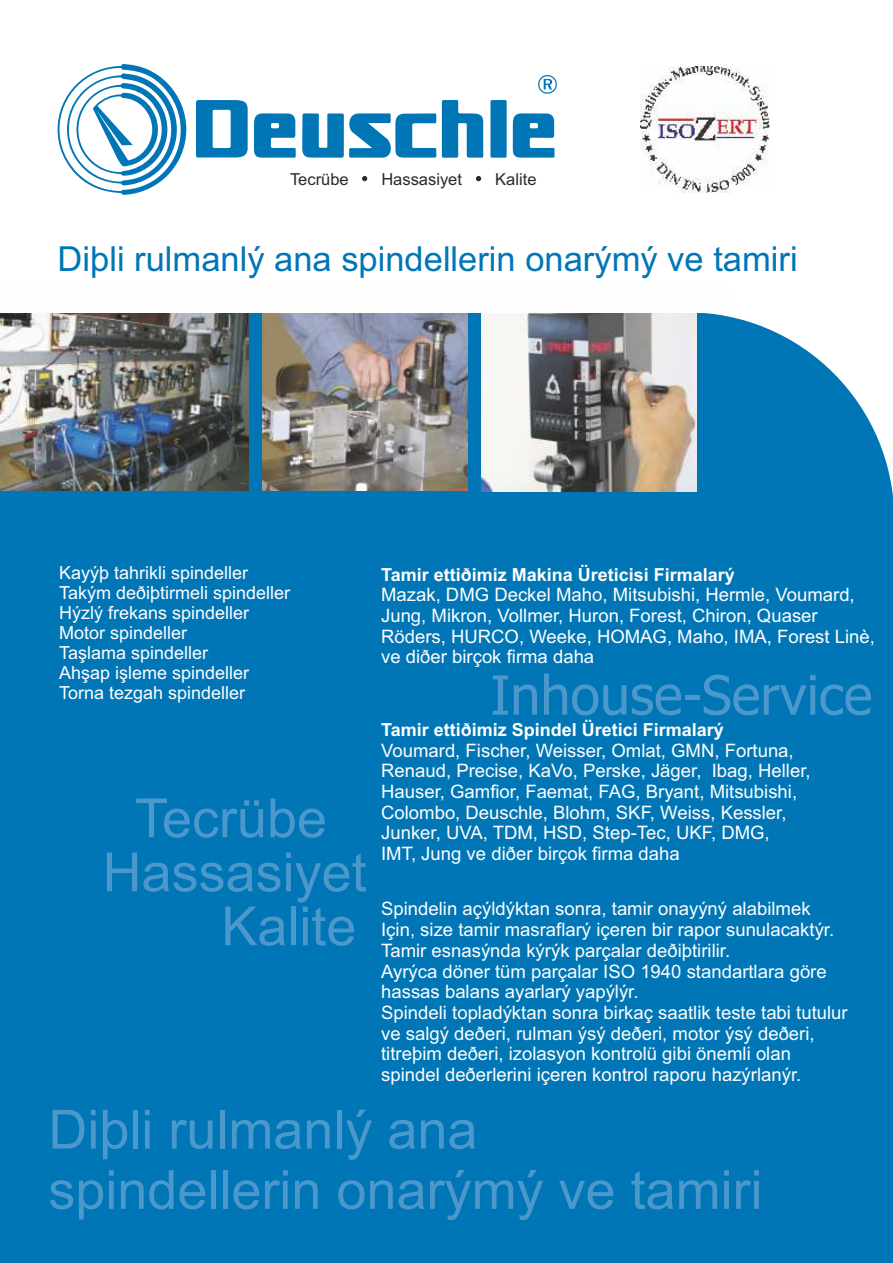
<style>
.page{position:relative;width:893px;height:1263px;background:#fff}
.page>*{position:absolute;margin:0;border:0;box-sizing:border-box;transform-origin:0 0}
.t1{font:54px/60.3px "Arial";color:#4c98cc}
.t2{font:54px "Tahoma";color:#4c98cc}
.t3{font:34.5px "Arial";color:#0076b6}
.t4{font:18.6px/20.7px "Arial";color:#fefefe}
.t5{font:18px/20.1px "Arial";color:#fefefe}
.t6{font:700 18px "Arial";color:#fefefe}
.t7{font:16.5px "Arial";color:#2b2a29}
</style>
<div class="page">
<div style="left:0;top:501px;width:893px;height:762px;background:#0076b6"></div>
<svg style="left:697px;top:313px;width:196px;height:188px;fill:#0076b6"></svg>
<svg style="left:538px;top:75px;width:19px;height:19px"></svg>
<svg style="left:196px;top:100px;width:359px;height:58px"></svg>
<svg style="left:58px;top:64px;width:128px;height:131px"></svg>
<svg style="left:362px;top:176px;width:5px;height:5px"></svg>
<svg style="left:476px;top:176px;width:5px;height:5px"></svg>
<img style="left:262px;top:313px;width:206px;height:178px">
<img style="left:0;top:313px;width:249px;height:178px">
<div style="left:0;top:491px;width:731px;height:15px;background:#0076b6"></div>
<img style="left:480px;top:313px;width:217px;height:179px">
<div style="left:468px;top:312px;width:12px;height:196px;background:#0076b6"></div>
<div style="left:249px;top:312px;width:13px;height:196px;background:#0076b6"></div>
<img style="left:641px;top:66px;width:128px;height:126px">
<p class="t7" style="left:290px;top:172px;width:60px">Tecrübe</p>
<p class="t7" style="left:381px;top:172px;width:82px">Hassasiyet</p>
<p class="t7" style="left:495px;top:172px;width:43px">Kalite</p>
<h2 class="t3" style="left:58px;top:246px;width:741px">Diþli rulmanlý ana spindellerin onarýmý ve tamiri</h2>
<p class="t5" style="left:59px;top:564px;width:233px">Kayýþ tahrikli spindeller<br>Takým deðiþtirmeli spindeller<br>Hýzlý frekans spindeller<br>Motor spindeller<br>Taşlama spindeller<br>Ahşap işleme spindeller<br>Torna tezgah spindeller</p>
<h1 class="t1" style="left:135px;top:793px;width:194px">Tecrübe</h1>
<h1 class="t1" style="left:103px;top:847px;width:266px">Hassasiyet</h1>
<h1 class="t1" style="left:221px;top:901px;width:137px">Kalite</h1>
<p class="t6" style="left:381px;top:567px;width:355px">Tamir ettiðimiz Makina Üreticisi Firmalarý</p>
<p class="t4" style="left:381px;top:586px;width:495px">Mazak, DMG Deckel Maho, Mitsubishi, Hermle, Voumard, Jung, Mikron, Vollmer, Huron, Forest, Chiron, Quaser Röders, HURCO, Weeke, HOMAG, Maho, IMA, Forest Linè, ve diðer birçok firma daha</p>
<h1 class="t2" style="left:490px;top:673px;width:383px">Inhouse-Service</h1>
<p class="t6" style="left:381px;top:723px;width:344px">Tamir ettiðimiz Spindel Üretici Firmalarý</p>
<p class="t4" style="left:381px;top:741px;width:431px">Voumard, Fischer, Weisser, Omlat, GMN, Fortuna, Renaud, Precise, KaVo, Perske, Jäger, Ibag, Heller, Hauser, Gamfior, Faemat, FAG, Bryant, Mitsubishi, Colombo, Deuschle, Blohm, SKF, Weiss, Kessler, Junker, UVA, TDM, HSD, Step-Tec, UKF, DMG,<br>IMT, Jung ve diðer birçok firma daha</p>
<p class="t4" style="left:381px;top:900px;width:468px">Spindelin açýldýktan sonra, tamir onayýný alabilmek Için, size tamir masraflarý içeren bir rapor sunulacaktýr.<br>Tamir esnasýnda kýrýk parçalar deðiþtirilir.<br>Ayrýca döner tüm parçalar ISO 1940 standartlara göre hassas balans ayarlarý yapýlýr.<br>Spindeli topladýktan sonra birkaç saatlik teste tabi tutulur ve salgý deðeri, rulman ýsý deðeri, motor ýsý deðeri, titreþim deðeri, izolasyon kontrolü gibi önemli olan spindel deðerlerini içeren kontrol raporu hazýrlanýr.</p>
<h1 class="t1" style="left:48px;top:1104px;width:716px">Diþli rulmanlý ana spindellerin onarýmý ve tamiri</h1>
</div>
